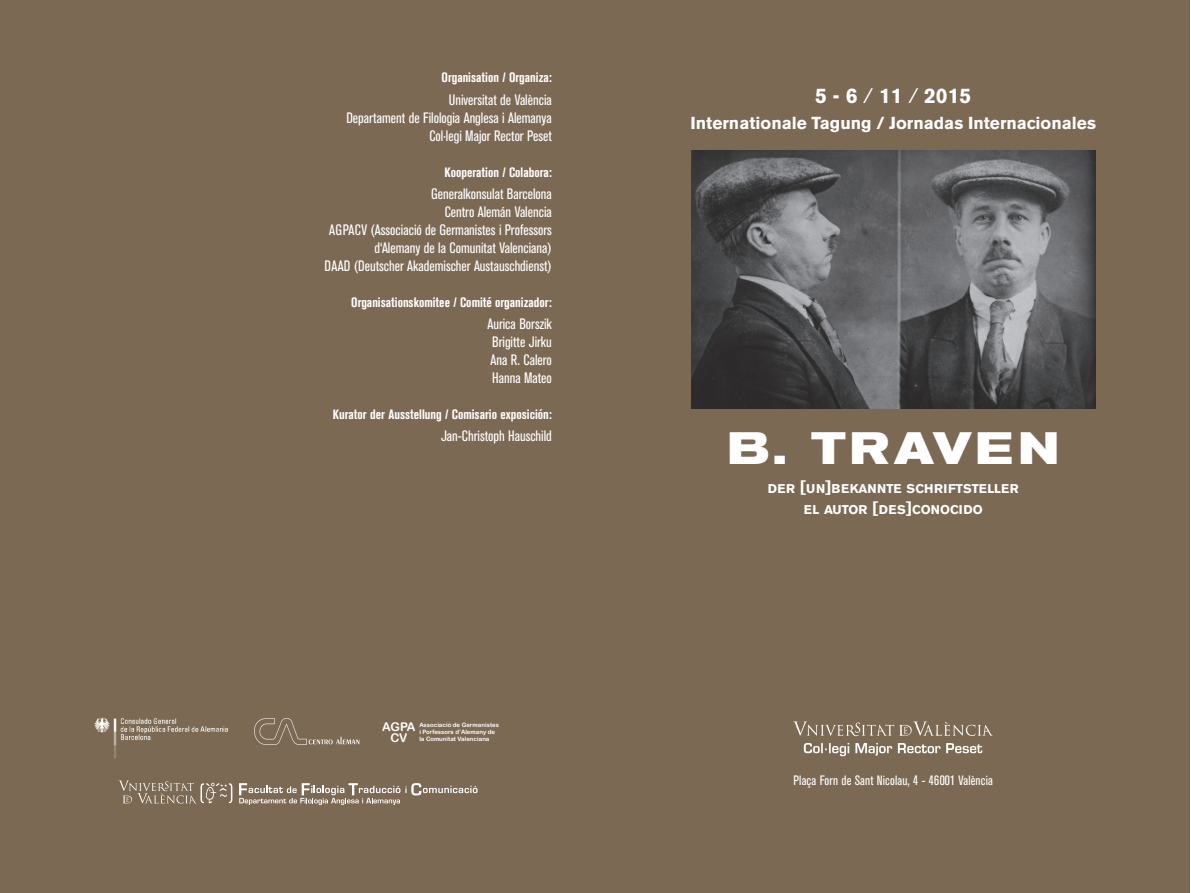
<style>
.page{position:relative;width:1191px;height:893px;background:#fff}
.page>*{position:absolute;margin:0;border:0;box-sizing:border-box;transform-origin:0 0}
.t1{font:700 expanded 45px "Akzidenz Grotesk BE";letter-spacing:.08em;color:#fff}
.t2{font:700 21px "Akzidenz Grotesk BE";color:#fff}
.t3{font:700 17.25px "Akzidenz Grotesk BE";color:#fff}
.t4{font:condensed 15px/18px "Akzidenz Grotesk BE";color:#fff;text-align:right}
.t5{font:700 condensed 13.5px "Akzidenz Grotesk BE";color:#fff}
.t6{font:condensed 13.5px "Akzidenz Grotesk BE";letter-spacing:.01em;color:#fff}
.t7{font:700 12.6px/21px "Akzidenz Grotesk BE";color:#fff;text-align:center}
.t8{font:12px/10.5px "Arial Rounded MT Bold";letter-spacing:-.015em;color:#fff;text-align:center}
.t9{font:6px/7.2px "Arial Rounded MT Bold";color:#fff}
.s1{font-weight:300}
.s2{font-size:18px}
</style>
<div class="page">
<div style="left:0;top:0;width:1190px;height:893px;background:#7c6954"></div>
<img style="left:691px;top:150px;width:404px;height:259px">
<img style="left:793px;top:721px;width:200px;height:35px">
<svg style="left:118px;top:780px;width:114px;height:23px"></svg>
<svg style="left:239px;top:783px;width:238px;height:22px"></svg>
<img style="left:254px;top:718px;width:106px;height:27px">
<img style="left:94px;top:717px;width:134px;height:42px">
<p class="t5" style="left:441px;top:70px;width:112px">Organisation / Organiza:</p>
<p class="t4" style="left:346px;top:91px;width:207px">Universitat de València<br>Departament de Filologia Anglesa i Alemanya<br>Col·legi Major Rector Peset</p>
<p class="t5" style="left:444px;top:164px;width:109px">Kooperation / Colabora:</p>
<p class="t4" style="left:324px;top:185px;width:229px">Generalkonsulat Barcelona<br>Centro Alemán Valencia<br>AGPACV (Associació de Germanistes i Professors d‘Alemany de la Comunitat Valenciana)<br>DAAD (Deutscher Akademischer Austauschdienst)</p>
<p class="t5" style="left:351px;top:295px;width:202px">Organisationskomitee / Comité organizador:</p>
<p class="t4" style="left:487px;top:315px;width:66px;text-align:justify">Aurica Borszik Brigitte Jirku Ana R. Calero Hanna Mateo</p>
<p class="t5" style="left:333px;top:407px;width:220px">Kurator der Ausstellung / Comisario exposición:</p>
<p class="t4" style="left:441px;top:428px;width:112px">Jan-Christoph Hauschild</p>
<p class="t8" style="left:382px;top:722px;width:35px">AGPA<br>CV</p>
<p class="t9" style="left:419px;top:721px;width:81px">Associació de Germanistes i Porfessors d’Alemany de la Comunitat Valenciana</p>
<h2 class="t2" style="left:815px;top:83px;width:158px">5 - 6 <span class="s1">/</span> 11 <span class="s1">/</span> 2015</h2>
<p class="t3" style="left:690px;top:113px;width:407px">Internationale Tagung / Jornadas Internacionales</p>
<h1 class="t1" style="left:727px;top:422px;width:334px">B. TRAVEN</h1>
<p class="t7" style="left:767px;top:479px;width:252px">DER <span class="s2">[</span>UN<span class="s2">]</span>BEKANNTE SCHRIFTSTELLER<br>EL AUTOR <span class="s2">[</span>DES<span class="s2">]</span>CONOCIDO</p>
<p class="t6" style="left:793px;top:773px;width:201px">Plaça Forn de Sant Nicolau, 4 - 46001 València</p>
</div>
